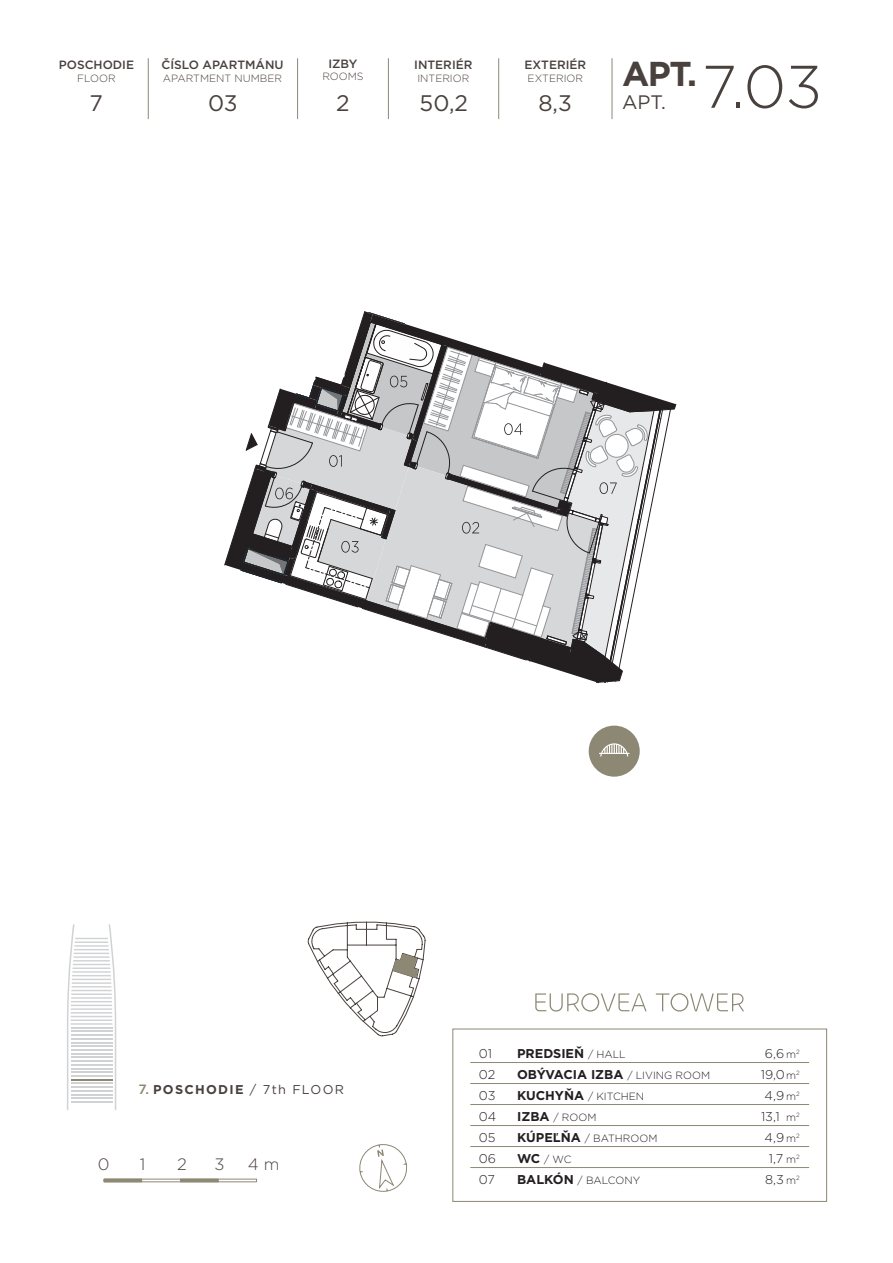
<style>
.page{position:relative;width:893px;height:1263px;background:#fff}
.page>*{position:absolute;margin:0;border:0;box-sizing:border-box;transform-origin:0 0}
.t1{font:300 60px "Gotham";color:#49413e}
.t2{font:700 34.5px "Gotham";color:#49413e}
.t3{font:22.5px "Gotham";color:#49413e}
.t4{font:19.5px "Gotham";color:#49413e}
.t5{font:300 16.5px "Gotham";color:#49413e}
.t6{font:300 12.75px "Gotham";color:#231f20}
.t7{font:700 12.75px "Gotham";color:#231f20}
.t8{font:700 12.75px "Gotham";letter-spacing:.1em;color:#49413e}
.t9{font:500 12px "Gotham";color:#49413e}
.t10{font:300 10.5px "Gotham";color:#231f20}
.t11{font:300 10.5px "Gotham";color:#49413e}
.s1{font-weight:500;font-size:13.5px;color:#8d8873}
.s2{font-weight:400}
.s3{font-weight:300;font-size:10.5px}
.s4{font-size:10.5px}
.s5{font-weight:700;font-size:12.75px}
</style>
<div class="page">
<svg style="left:224px;top:311px;width:453px;height:372px"></svg>
<svg style="left:103px;top:1178px;width:154px;height:4px"></svg>
<svg style="left:307px;top:921px;width:119px;height:116px"></svg>
<svg style="left:359px;top:1144px;width:48px;height:48px"></svg>
<div style="left:589px;top:726px;width:51px;height:51px;background:#8d8873;border-radius:50%"></div>
<svg style="left:599px;top:743px;width:30px;height:14px"></svg>
<hr style="left:148px;top:58px;width:1px;height:61px;background:#8d8873">
<hr style="left:297px;top:58px;width:1px;height:61px;background:#8d8873">
<hr style="left:388px;top:58px;width:1px;height:61px;background:#8d8873">
<hr style="left:498px;top:58px;width:1px;height:61px;background:#8d8873">
<hr style="left:612px;top:58px;width:1px;height:61px;background:#8d8873">
<svg style="left:656px;top:993px;width:88px;height:18px"></svg>
<svg style="left:535px;top:993px;width:112px;height:18px"></svg>
<div style="left:452px;top:1029px;width:375px;height:173px;border:1px solid #8d8873"></div>
<hr style="left:470px;top:1062px;width:339px;height:1px;background:#8d8873">
<hr style="left:470px;top:1083px;width:339px;height:1px;background:#8d8873">
<hr style="left:470px;top:1104px;width:339px;height:1px;background:#8d8873">
<hr style="left:470px;top:1125px;width:339px;height:1px;background:#8d8873">
<hr style="left:470px;top:1146px;width:339px;height:1px;background:#8d8873">
<hr style="left:470px;top:1167px;width:339px;height:1px;background:#8d8873">
<svg style="left:67px;top:924px;width:50px;height:186px"></svg>
<hr style="left:71px;top:1090px;width:41px;height:1px;background:#d1d2d4">
<p class="t9" style="left:59px;top:57px;width:77px">POSCHODIE</p>
<p class="t11" style="left:77px;top:71px;width:40px">FLOOR</p>
<h3 class="t3" style="left:90px;top:89px;width:15px">7</h3>
<p class="t9" style="left:161px;top:57px;width:124px">ČÍSLO APARTMÁNU</p>
<p class="t11" style="left:163px;top:71px;width:121px">APARTMENT NUMBER</p>
<h3 class="t3" style="left:208px;top:89px;width:31px">03</h3>
<p class="t9" style="left:328px;top:56px;width:31px">IZBY</p>
<p class="t11" style="left:322px;top:70px;width:43px">ROOMS</p>
<h3 class="t3" style="left:336px;top:89px;width:15px">2</h3>
<p class="t9" style="left:414px;top:57px;width:60px">INTERIÉR</p>
<p class="t11" style="left:417px;top:71px;width:53px">INTERIOR</p>
<h3 class="t3" style="left:420px;top:89px;width:50px">50,2</h3>
<p class="t9" style="left:524px;top:57px;width:63px">EXTERIÉR</p>
<p class="t11" style="left:528px;top:71px;width:57px">EXTERIOR</p>
<h3 class="t3" style="left:538px;top:89px;width:35px">8,3</h3>
<h2 class="t2" style="left:622px;top:51px;width:76px">APT.</h2>
<h3 class="t4" style="left:622px;top:90px;width:45px">APT.</h3>
<h1 class="t1" style="left:702px;top:49px;width:122px">7.03</h1>
<p class="t8" style="left:139px;top:1081px;width:207px"><span class="s1">7.</span> POSCHODIE <span class="s2">/ 7th FLOOR</span></p>
<h3 class="t5" style="left:98px;top:1153px;width:13px">0</h3>
<h3 class="t5" style="left:140px;top:1153px;width:7px">1</h3>
<h3 class="t5" style="left:177px;top:1153px;width:11px">2</h3>
<h3 class="t5" style="left:215px;top:1153px;width:12px">3</h3>
<h3 class="t5" style="left:248px;top:1153px;width:33px">4 m</h3>
<p class="t6" style="left:479px;top:1045px;width:15px">01</p>
<p class="t7" style="left:517px;top:1045px;width:110px">PREDSIEŇ <span class="s3">/ HALL</span></p>
<p class="t6" style="left:765px;top:1045px;width:36px">6,6 <span class="s4">m</span><sup>2</sup></p>
<p class="t6" style="left:479px;top:1066px;width:18px">02</p>
<p class="t7" style="left:517px;top:1066px;width:195px">OBÝVACIA IZBA <span class="s3">/ LIVING ROOM</span></p>
<p class="t6" style="left:761px;top:1066px;width:41px">19,0<span class="s4">m</span><sup>2</sup></p>
<p class="t6" style="left:479px;top:1087px;width:18px">03</p>
<p class="t10" style="left:517px;top:1089px;width:129px"><span class="s5">KUCHYŇA</span> / KITCHEN</p>
<p class="t6" style="left:765px;top:1087px;width:37px">4,9 <span class="s4">m</span><sup>2</sup></p>
<p class="t6" style="left:479px;top:1108px;width:19px">04</p>
<p class="t10" style="left:517px;top:1110px;width:81px"><span class="s5">IZBA</span> / ROOM</p>
<p class="t6" style="left:761px;top:1108px;width:40px">13,1 <span class="s4">m</span><sup>2</sup></p>
<p class="t6" style="left:479px;top:1129px;width:18px">05</p>
<p class="t10" style="left:517px;top:1131px;width:142px"><span class="s5">KÚPEĽŇA</span> / BATHROOM</p>
<p class="t6" style="left:765px;top:1129px;width:37px">4,9 <span class="s4">m</span><sup>2</sup></p>
<p class="t6" style="left:479px;top:1150px;width:19px">06</p>
<p class="t10" style="left:517px;top:1152px;width:56px"><span class="s5">WC</span> / WC</p>
<p class="t6" style="left:769px;top:1150px;width:33px">1,7 <span class="s4">m</span><sup>2</sup></p>
<p class="t6" style="left:479px;top:1171px;width:18px">07</p>
<p class="t10" style="left:517px;top:1173px;width:125px"><span class="s5">BALKÓN</span> / BALCONY</p>
<p class="t6" style="left:765px;top:1171px;width:36px">8,3 <span class="s4">m</span><sup>2</sup></p>
</div>
